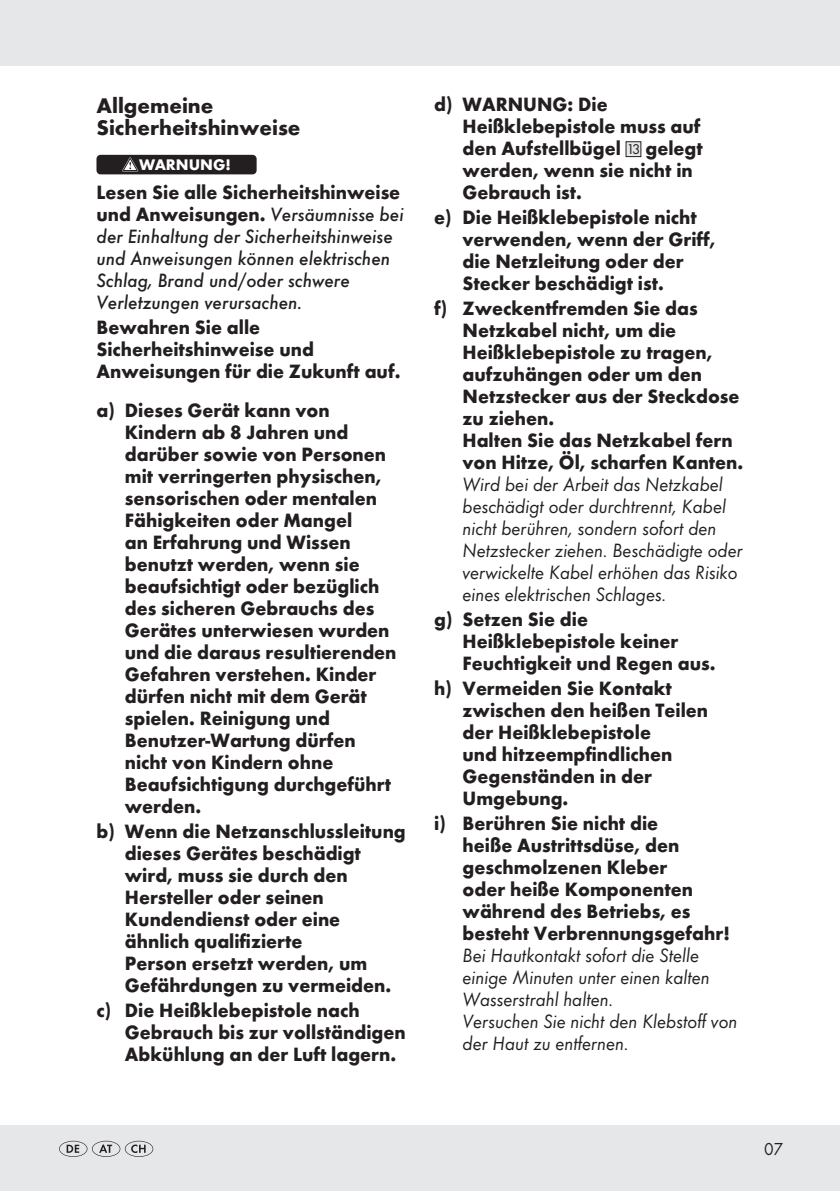
<style>
.page{position:relative;width:840px;height:1191px;background:#fff}
.page>*{position:absolute;margin:0;border:0;box-sizing:border-box;transform-origin:0 0}
.Headlines{font:700 22px/22px "Futura TOT";color:#231f20}
.Sicherheitshinweise{font:700 20px/22px "Futura TOT";color:#231f20;scale:.96 1}
.t1{font:20px/22px "Futura TOT Book Obli";color:#231f20;scale:.96 1}
.Sicherheitshinweise-2{font:20px/22px "Futura TOT Medi Obli";color:#231f20;scale:.96 1}
.t2{font:18px "Futura TOT";color:#231f20;scale:.94 1}
.warnhinweise_auf_schwarz{font:700 16px "Futura TOT";color:#fff}
.Nummerierungen_Umschlag{font:14.6px "Futura TOT";color:#231f20}
.s1{font-family:"Futura TOT";font-weight:700}
.s2{font-family:"Futura TOT Book Obli";font-weight:400}
</style>
<div class="page">
<div style="left:0;top:0;width:839px;height:65px;background:#e6e7e9"></div>
<div style="left:0;top:1125px;width:839px;height:66px;background:#e6e7e9"></div>
<svg style="left:59px;top:1140px;width:94px;height:17px"></svg>
<div style="left:96px;top:155px;width:160px;height:19px;background:#231f20;border-radius:4px"></div>
<svg style="left:122px;top:157px;width:16px;height:14px"></svg>
<div style="left:625px;top:142px;width:15px;height:15px;background:#e6e7e9"></div>
<div style="left:625px;top:141px;width:16px;height:16px;border:1px solid #231f20"></div>
<p class="Headlines" style="left:96px;top:94px;width:205px">Allgemeine<br>Sicherheitshinweise</p>
<p class="warnhinweise_auf_schwarz" style="left:139px;top:155px;width:93px">WARNUNG!</p>
<p class="Sicherheitshinweise-2" style="left:96px;top:181px;width:321px"><span class="s1">Lesen Sie alle Sicherheitshinweise und Anweisungen.</span> Versäumnisse bei der Einhaltung der Sicherheitshinweise und Anweisungen können elektrischen Schlag, Brand und/oder schwere Verletzungen verursachen.</p>
<p class="Sicherheitshinweise" style="left:96px;top:316px;width:318px">Bewahren Sie alle<br>Sicherheitshinweise und<br>Anweisungen für die Zukunft auf.</p>
<p class="Sicherheitshinweise" style="left:125px;top:399px;width:284px;text-indent:-28px">a) Dieses Gerät kann von<br>Kindern ab 8 Jahren und darüber sowie von Personen mit verringerten physischen, sensorischen oder mentalen<br>Fähigkeiten oder Mangel<br>an Erfahrung und Wissen benutzt werden, wenn sie beaufsichtigt oder bezüglich des sicheren Gebrauchs des<br>Gerätes unterwiesen wurden und die daraus resultierenden<br>Gefahren verstehen. Kinder dürfen nicht mit dem Gerät spielen. Reinigung und<br>Benutzer-Wartung dürfen nicht von Kindern ohne<br>Beaufsichtigung durchgeführt werden.</p>
<p class="Sicherheitshinweise" style="left:125px;top:820px;width:294px;text-indent:-28px">b) Wenn die Netzanschlussleitung dieses Gerätes beschädigt wird, muss sie durch den<br>Hersteller oder seinen<br>Kundendienst oder eine ähnlich qualifizierte<br>Person ersetzt werden, um<br>Gefährdungen zu vermeiden.</p>
<p class="Sicherheitshinweise" style="left:125px;top:999px;width:294px;text-indent:-28px">c) Die Heißklebepistole nach<br>Gebrauch bis zur vollständigen<br>Abkühlung an der Luft lagern.</p>
<p class="Sicherheitshinweise" style="left:462px;top:93px;width:249px;text-indent:-28px">d) WARNUNG: Die<br>Heißklebepistole muss auf den Aufstellbügel</p>
<p class="Sicherheitshinweise" style="left:462px;top:137px;width:251px;text-indent:183px">gelegt werden, wenn sie nicht in<br>Gebrauch ist.</p>
<p class="Sicherheitshinweise" style="left:462px;top:206px;width:265px;text-indent:-28px">e) Die Heißklebepistole nicht verwenden, wenn der Griff, die Netzleitung oder der<br>Stecker beschädigt ist.</p>
<p class="t1" style="left:462px;top:297px;width:294px;text-indent:-28px"><span class="s1">f) Zweckentfremden Sie das<br>Netzkabel nicht, um die<br>Heißklebepistole zu tragen, aufzuhängen oder um den<br>Netzstecker aus der Steckdose zu ziehen.<br>Halten Sie das Netzkabel fern von Hitze, Öl, scharfen Kanten.<br></span>Wird bei der Arbeit das Netzkabel beschädigt oder durchtrennt, Kabel nicht berühren, sondern sofort den<br>Netzstecker ziehen. Beschädigte oder verwickelte Kabel erhöhen das Risiko eines elektrischen Schlages.</p>
<p class="Sicherheitshinweise" style="left:462px;top:608px;width:265px;text-indent:-28px">g) Setzen Sie die<br>Heißklebepistole keiner<br>Feuchtigkeit und Regen aus.</p>
<p class="Sicherheitshinweise" style="left:462px;top:676px;width:257px;text-indent:-28px">h) Vermeiden Sie Kontakt zwischen den heißen Teilen der Heißklebepistole<br>und hitzeempfindlichen<br>Gegenständen in der<br>Umgebung.</p>
<p class="Sicherheitshinweise" style="left:462px;top:811px;width:288px;text-indent:-28px">i) Berühren Sie nicht die<br>heiße Austrittsdüse, den geschmolzenen Kleber<br>oder heiße Komponenten während des Betriebs, es besteht Verbrennungsgefahr!<br><span class="s2">Bei Hautkontakt sofort die Stelle einige Minuten unter einen kalten<br>Wasserstrahl halten.<br>Versuchen Sie nicht den Klebstoff von der Haut zu entfernen.</span></p>
<p class="Nummerierungen_Umschlag" style="left:626px;top:140px;width:16px">13</p>
<p class="t2" style="left:763px;top:1138px;width:22px">07</p>
</div>
